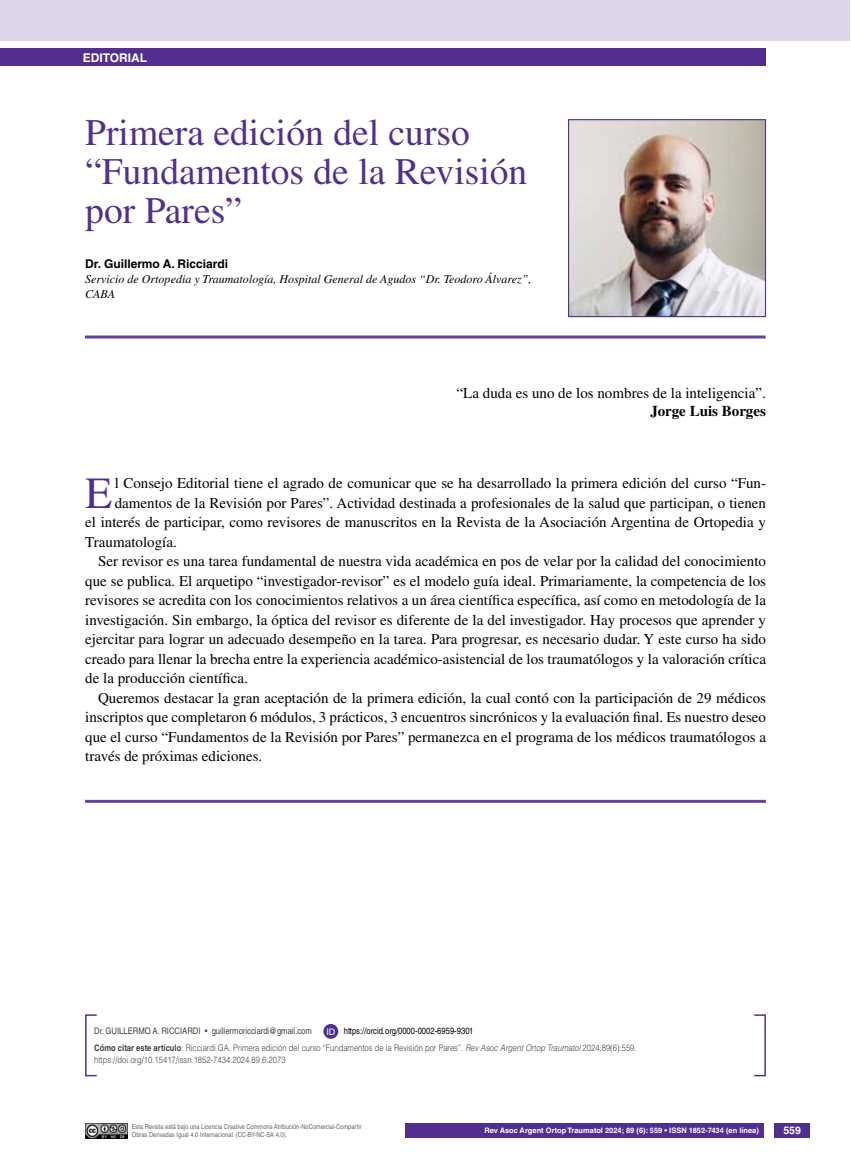
<style>
.page{position:relative;width:851px;height:1170px;background:#fff}
.page>*{position:absolute;margin:0;border:0;box-sizing:border-box;transform-origin:0 0}
.t1{font:44.4px "Times LT Std";color:#522e91}
.t2{font:37.5px/39px "Times LT Std";color:#522e91}
.t3{font:15px "Times LT Std";color:#000}
.t4{font:700 15px "Times LT Std";color:#000}
.t5{font:italic 12px/15px "Times LT Std";color:#000}
.t6{font:700 12px "Helvetica LT Std";color:#000}
.t7{font:700 12px "Helvetica LT Std";color:#fff}
.t8{font:700 10.5px "Helvetica LT Std";color:#fff}
.t9{font:300 9px/16.2px "Helvetica LT Std";color:#414042;scale:.85 1}
.t10{font:9px "Helvetica LT Std";color:#414042;scale:.85 1}
.t11{font:9px "Helvetica LT Std";color:#fff}
.t12{font:700 7.5px "Helvetica LT Std";color:#fff}
.t13{font:6.75px/7.5px "Helvetica LT Std";color:#636466;scale:.85 1}
.s1{font-weight:400;color:#000}
.s2{font-weight:700}
.s3{font-style:italic}
.s4{color:#522e91}
</style>
<div class="page">
<div style="left:774px;top:1123px;width:35px;height:14px;background:#522e91"></div>
<div style="left:0;top:49px;width:765px;height:17px;background:#522e91"></div>
<hr style="left:85px;top:799px;width:680px;height:3px;background:#63439c">
<img style="left:85px;top:1123px;width:42px;height:14px">
<div style="left:0;top:0;width:849px;height:41px;background:#dcd5e9"></div>
<div style="left:405px;top:1123px;width:359px;height:14px;background:#522e91"></div>
<div style="left:85px;top:1014px;width:12px;height:62px;border:2px solid #522e91"></div>
<div style="left:323px;top:1023px;width:15px;height:15px;background:#522e91;border-radius:50%"></div>
<hr style="left:85px;top:335px;width:680px;height:3px;background:#63439c">
<img style="left:570px;top:121px;width:194px;height:194px">
<div style="left:568px;top:119px;width:198px;height:198px;border:1px solid #522e91"></div>
<p class="t7" style="left:83px;top:50px;width:66px">EDITORIAL</p>
<h2 class="t2" style="left:85px;top:112px;width:443px">Primera edición del curso “Fundamentos de la Revisión por Pares”</h2>
<p class="t6" style="left:85px;top:256px;width:144px">Dr. Guillermo A. Ricciardi</p>
<p class="t5" style="left:85px;top:271px;width:447px">Servicio de Ortopedia y Traumatología, Hospital General de Agudos “Dr. Teodoro Álvarez”,<br>CABA</p>
<p class="t3" style="left:456px;top:384px;width:311px">“La duda es uno de los nombres de la inteligencia”.</p>
<p class="t4" style="left:650px;top:401px;width:117px">Jorge Luis Borges</p>
<h1 class="t1" style="left:85px;top:468px;width:29px">E</h1>
<p class="t3" style="left:115px;top:474px;width:652px">l Consejo Editorial tiene el agrado de comunicar que se ha desarrollado la primera edición del curso “Fun-</p>
<p class="t3" style="left:115px;top:494px;width:652px">damentos de la Revisión por Pares”. Actividad destinada a profesionales de la salud que participan, o tienen</p>
<p class="t3" style="left:85px;top:513px;width:682px">el interés de participar, como revisores de manuscritos en la Revista de la Asociación Argentina de Ortopedia y</p>
<p class="t3" style="left:85px;top:533px;width:93px">Traumatología.</p>
<p class="t3" style="left:98px;top:552px;width:669px">Ser revisor es una tarea fundamental de nuestra vida académica en pos de velar por la calidad del conocimiento</p>
<p class="t3" style="left:85px;top:572px;width:682px">que se publica. El arquetipo “investigador-revisor” es el modelo guía ideal. Primariamente, la competencia de los</p>
<p class="t3" style="left:85px;top:591px;width:682px">revisores se acredita con los conocimientos relativos a un área científica específica, así como en metodología de la</p>
<p class="t3" style="left:85px;top:611px;width:682px">investigación. Sin embargo, la óptica del revisor es diferente de la del investigador. Hay procesos que aprender y</p>
<p class="t3" style="left:85px;top:630px;width:682px">ejercitar para lograr un adecuado desempeño en la tarea. Para progresar, es necesario dudar. Y este curso ha sido</p>
<p class="t3" style="left:85px;top:650px;width:682px">creado para llenar la brecha entre la experiencia académico-asistencial de los traumatólogos y la valoración crítica</p>
<p class="t3" style="left:85px;top:669px;width:164px">de la producción científica.</p>
<p class="t3" style="left:98px;top:689px;width:669px">Queremos destacar la gran aceptación de la primera edición, la cual contó con la participación de 29 médicos</p>
<p class="t3" style="left:85px;top:708px;width:682px">inscriptos que completaron 6 módulos, 3 prácticos, 3 encuentros sincrónicos y la evaluación final. Es nuestro deseo</p>
<p class="t3" style="left:85px;top:728px;width:682px">que el curso “Fundamentos de la Revisión por Pares” permanezca en el programa de los médicos traumatólogos a</p>
<p class="t3" style="left:85px;top:747px;width:178px">través de próximas ediciones.</p>
<p class="t9" style="left:94px;top:1022px;width:639px;text-indent:250px"><span class="s1">https://orcid.org/0000-0002-6959-9301<br></span><span class="s2">Cómo citar este artículo</span>: Ricciardi GA. Primera edición del curso “Fundamentos de la Revisión por Pares”. <span class="s3">Rev Asoc Argent Ortop Traumatol</span> 2024;89(6):559.</p>
<p class="t9" style="left:94px;top:1051px;width:227px">https://doi.org/10.15417/issn.1852-7434.2024.89.6.2073</p>
<p class="t10" style="left:94px;top:1025px;width:33px">Dr. Guiller</p>
<p class="t10" style="left:138px;top:1025px;width:40px">mo A. Ricciardi</p>
<p class="t10" style="left:205px;top:1025px;width:127px"><span class="s4">•</span> guillermoricciardi@gmail.com</p>
<p class="t11" style="left:326px;top:1026px;width:10px">ID</p>
<p class="t13" style="left:132px;top:1123px;width:272px">Esta Revista está bajo una Licencia Creative Commons Atribución-NoComercial-Compartir<br>Obras Derivadas Igual 4.0 Internacional. (CC-BY-NC-SA 4.0).</p>
<p class="t12" style="left:484px;top:1125px;width:276px">Rev Asoc Argent Ortop Traumatol 2024; 89 (6): 559 • ISSN 1852-7434 (en línea)</p>
<p class="t8" style="left:783px;top:1124px;width:19px">559</p>
</div>
